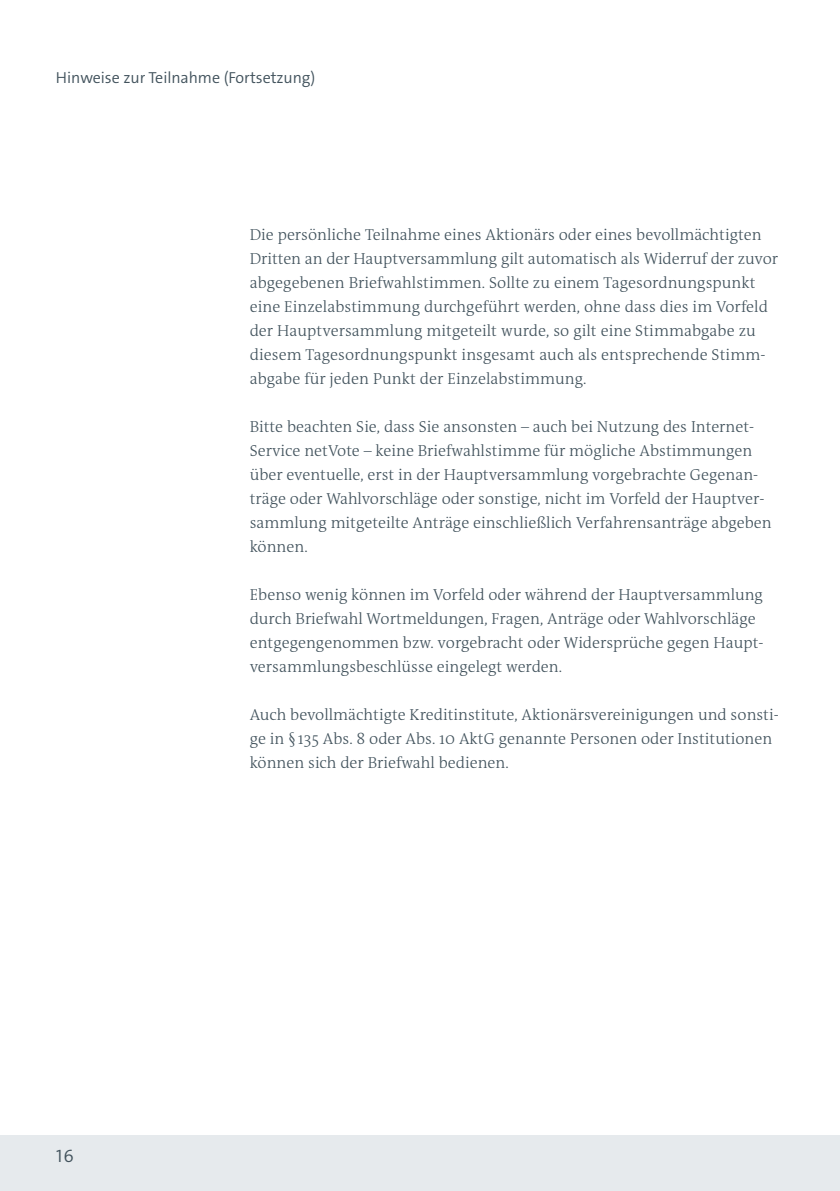
<style>
.page{position:relative;width:840px;height:1191px;background:#fff}
.page>*{position:absolute;margin:0;border:0;box-sizing:border-box;transform-origin:0 0}
.t1{font:18px "The Sans LP4 Se Lig";color:#41525c}
.t2{font:300 16px/24px "The Antiqua B W3";color:#41525c}
.t3{font:16px "The Sans LP4 Se Lig";letter-spacing:-.005em;color:#41525c}
</style>
<div class="page">
<div style="left:0;top:1134px;width:839px;height:57px;background:#e6eaed"></div>
<p class="t3" style="left:56px;top:72px;width:261px">Hinweise zur Teilnahme (Fortsetzung)</p>
<p class="t1" style="left:56px;top:1148px;width:19px">16</p>
<p class="t2" style="left:249px;top:224px;width:529px">Die persönliche Teilnahme eines Aktionärs oder eines bevollmächtigten Dritten an der Hauptversammlung gilt automatisch als Widerruf der zuvor abgegebenen Briefwahlstimmen. Sollte zu einem Tagesordnungspunkt eine Einzelabstimmung durchgeführt werden, ohne dass dies im Vorfeld der Hauptversammlung mitgeteilt wurde, so gilt eine Stimmabgabe zu diesem Tagesordnungspunkt insgesamt auch als entsprechende Stimm&shy;abgabe für jeden Punkt der Einzelabstimmung.</p>
<p class="t2" style="left:249px;top:416px;width:523px">Bitte beachten Sie, dass Sie ansonsten – auch bei Nutzung des Internet-Service netVote – keine Briefwahlstimme für mögliche Abstimmungen über eventuelle, erst in der Hauptversammlung vorgebrachte Gegenan&shy;träge oder Wahlvorschläge oder sonstige, nicht im Vorfeld der Hauptver&shy;sammlung mitgeteilte Anträge einschließlich Verfahrensanträge abgeben können.</p>
<p class="t2" style="left:249px;top:584px;width:515px">Ebenso wenig können im Vorfeld oder während der Hauptversammlung durch Briefwahl Wortmeldungen, Fragen, Anträge oder Wahlvorschläge entgegengenommen bzw. vorgebracht oder Widersprüche gegen Haupt&shy;versammlungsbeschlüsse eingelegt werden.</p>
<p class="t2" style="left:249px;top:704px;width:530px">Auch bevollmächtigte Kreditinstitute, Aktionärsvereinigungen und sonsti&shy;ge in § 135 Abs. 8 oder Abs. 10 AktG genannte Personen oder Institutionen können sich der Briefwahl bedienen.</p>
</div>
